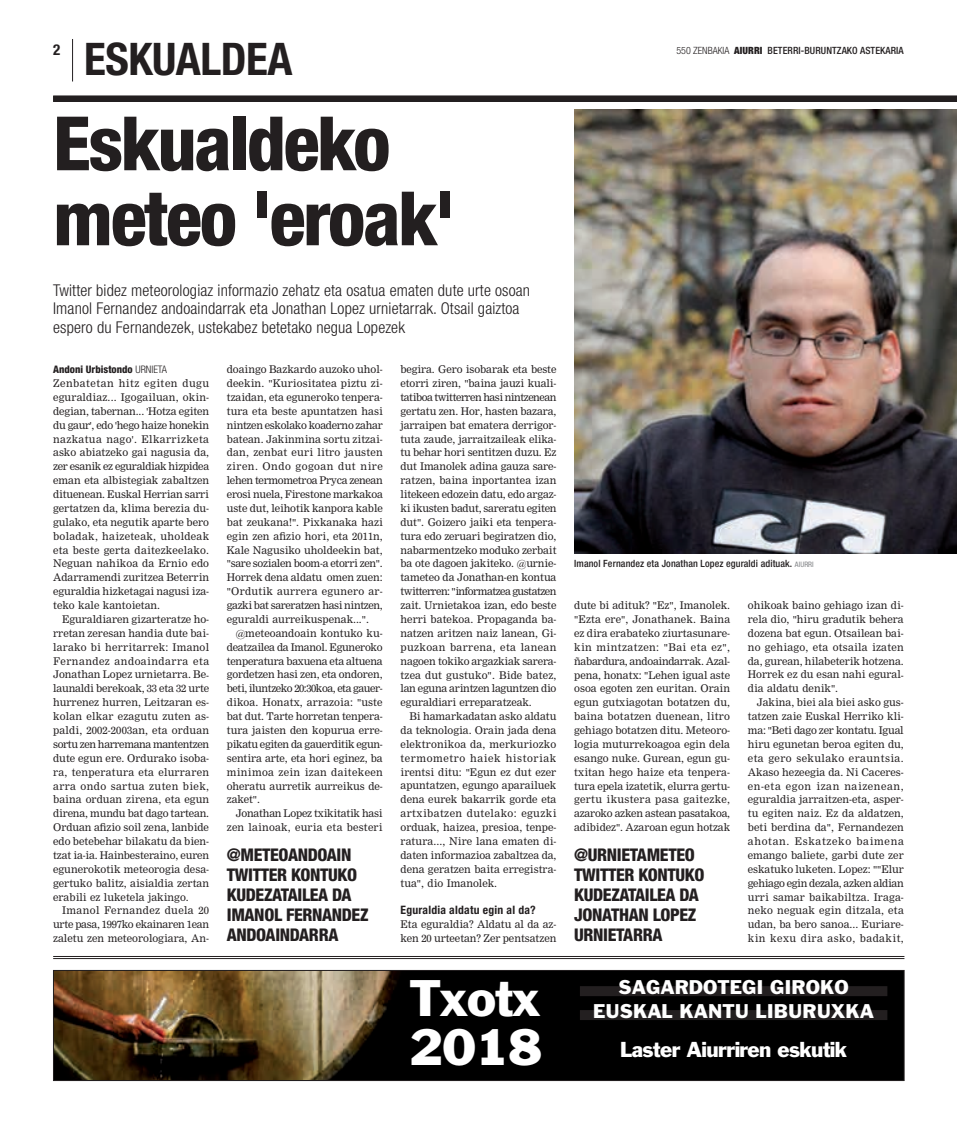
<style>
.page{position:relative;width:957px;height:1134px;background:#fff}
.page>*{position:absolute;margin:0;border:0;box-sizing:border-box;transform-origin:0 0}
.t1{font:800 condensed 75px/75px "Helvetica Neue";letter-spacing:-.03em;color:#231f20}
.t2{font:47.5px/48.8px "Franklin Gothic";letter-spacing:-.03em;color:#fff}
.t3{font:700 condensed 45px "Helvetica Neue";letter-spacing:-.01em;color:#231f20}
.t4{font:20px "Franklin Gothic";letter-spacing:-.03em;color:#fff}
.t5{font:18.38px/23.9px "Franklin Gothic";color:#fff;text-align:center}
.t6{font:800 condensed 17.5px/20px "Helvetica Neue";letter-spacing:-.02em;color:#231f20}
.t7{font:300 condensed 16.25px/18.8px "Helvetica Neue";letter-spacing:.01em;color:#231f20}
.t8{font:700 condensed 15px "Helvetica Neue";color:#231f20}
.t9{font:700 condensed 11.62px "Helvetica Neue";color:#231f20}
.t10{font:10.38px/13.9px "M Nimrod";color:#231f20;text-align:justify}
.t11{font:10.38px/13.9px "M Nimrod";letter-spacing:-.02em;color:#231f20;text-align:right}
.t12{font:800 condensed 10.38px "Helvetica Neue";color:#231f20}
.t13{font:500 condensed 10px "Helvetica Neue";letter-spacing:.01em;color:#231f20}
.s1{font-weight:300}
.s2{font-weight:900}
.s3{font-weight:400;font-size:7.5px;color:#808285}
</style>
<div class="page">
<img style="left:55px;top:972px;width:847px;height:107px">
<div style="left:53px;top:970px;width:851px;height:111px;border:1px solid #231f20"></div>
<hr style="left:53px;top:956px;width:851px;height:1px;background:#231f20">
<hr style="left:53px;top:958px;width:851px;height:1px;background:#231f20">
<img style="left:574px;top:110px;width:383px;height:444px">
<div style="left:53px;top:96px;width:904px;height:6px;background:#231f20"></div>
<div style="left:580px;top:986px;width:307px;height:10px;background:#231f20"></div>
<div style="left:580px;top:1010px;width:307px;height:10px;background:#231f20"></div>
<hr style="left:72px;top:39px;width:1px;height:42px;background:#231f20">
<hr style="left:53px;top:1080px;width:851px;height:1px;background:#231f20">
<h3 class="t8" style="left:53px;top:41px;width:9px">2</h3>
<h3 class="t3" style="left:84px;top:32px;width:210px">eskualdea</h3>
<p class="t13" style="left:676px;top:45px;width:229px"><span class="s1">550 zenbakia</span> <span class="s2">AIURRI</span> BETERRI-BURUNTZAKO ASTEKARIA</p>
<h1 class="t1" style="left:53px;top:105px;width:403px">Eskualdeko meteo 'eroak'</h1>
<h3 class="t7" style="left:53px;top:280px;width:478px">Twitter bidez meteorologiaz informazio zehatz eta osatua ematen dute urte osoan<br>Imanol Fernandez andoaindarrak eta Jonathan Lopez urnietarrak. Otsail gaiztoa espero du Fernandezek, ustekabez betetako negua Lopezek</h3>
<p class="t12" style="left:53px;top:363px;width:115px">Andoni Urbistondo <span class="s1">urnieta</span></p>
<p class="t10" style="left:53px;top:376px;width:158px">Zenbatetan hitz egiten dugu eguraldiaz... Igogailuan, okin&shy;degian, tabernan... 'Hotza egiten du gaur', edo 'hego haize honekin nazkatua nago'. Elkarrizketa asko abiatzeko gai nagusia da, zer esanik ez eguraldiak hizpidea eman eta albistegiak zabaltzen dituenean. Euskal Herrian sarri gertatzen da, klima berezia du&shy;gulako, eta negutik aparte bero boladak, haizeteak, uholdeak eta beste gerta daitezkeelako.<br>Neguan nahikoa da Ernio edo Adarramendi zuritzea Beterrin eguraldia hizketagai nagusi iza&shy;teko kale kantoietan.</p>
<p class="t10" style="left:53px;top:612px;width:158px;text-indent:9px">Eguraldiaren gizarteratze ho&shy;rretan zeresan handia dute bai&shy;larako bi herritarrek: Imanol Fernandez andoaindarra eta Jonathan Lopez urnietarra. Be&shy;launaldi berekoak, 33 eta 32 urte hurrenez hurren, Leitzaran es&shy;kolan elkar ezagutu zuten as&shy;paldi, 2002-2003an, eta orduan sortu zen harremana mantentzen dute egun ere. Ordurako isoba&shy;ra, tenperatura eta elurraren arra ondo sartua zuten biek, baina orduan zirena, eta egun direna, mundu bat dago tartean.<br>Orduan afizio soil zena, lanbide edo betebehar bilakatu da bien&shy;tzat ia-ia. Hainbesteraino, euren egunerokotik meteorogia desa&shy;gertuko balitz, aisialdia zertan erabili ez luketela jakingo.</p>
<p class="t10" style="left:53px;top:904px;width:157px;text-indent:9px">Imanol Fernandez duela 20 urte pasa, 1997ko ekainaren 1ean zaletu zen meteorologiara, An-</p>
<p class="t10" style="left:227px;top:363px;width:158px">doaingo Bazkardo auzoko uhol&shy;deekin. "Kuriositatea piztu zi&shy;tzaidan, eta eguneroko tenpera&shy;tura eta beste apuntatzen hasi nintzen eskolako koaderno zahar batean. Jakinmina sortu zitzai&shy;dan, zenbat euri litro jausten ziren. Ondo gogoan dut nire lehen termometroa Pryca zenean erosi nuela, Firestone markakoa uste dut, leihotik kanpora kable bat zeukana!". Pixkanaka hazi egin zen afizio hori, eta 2011n, Kale Nagusiko uholdeekin bat, "sare sozialen boom-a etorri zen".<br>Horrek dena aldatu omen zuen: "Ordutik aurrera egunero ar&shy;gazki bat sareratzen hasi nintzen, eguraldi aurreikuspenak...".</p>
<p class="t10" style="left:227px;top:626px;width:157px;text-indent:9px">@meteoandoain kontuko ku&shy;deatzailea da Imanol. Eguneroko tenperatura baxuena eta altuena gordetzen hasi zen, eta ondoren, beti, iluntzeko 20:30koa, eta gauer&shy;dikoa. Honatx, arrazoia: "uste bat dut. Tarte horretan tenpera&shy;tura jaisten den kopurua erre&shy;pikatu egiten da gauerditik egun&shy;sentira arte, eta hori eginez, ba minimoa zein izan daitekeen oheratu aurretik aurreikus de&shy;zaket".</p>
<p class="t11" style="left:227px;top:807px;width:157px">Jonathan Lopez txikitatik hasi zen lainoak, euria eta besteri</p>
<h3 class="t6" style="left:227px;top:844px;width:143px">@meteoandoain<br>TWITTER KONTUKO<br>KUDEZATAILEA DA<br>IMANOL FERNANDEZ<br>ANDOAINDARRA</h3>
<p class="t10" style="left:400px;top:363px;width:157px">begira. Gero isobarak eta beste etorri ziren, "baina jauzi kuali&shy;tatiboa twitterren hasi nintzenean gertatu zen. Hor, hasten bazara, jarraipen bat ematera derrigor&shy;tuta zaude, jarraitzaileak elika&shy;tu behar hori sentitzen duzu. Ez dut Imanolek adina gauza sare&shy;ratzen, baina inportantea izan litekeen edozein datu, edo argaz&shy;ki ikusten badut, sareratu egiten dut". Goizero jaiki eta tenpera&shy;tura edo zeruari begiratzen dio, nabarmentzeko moduko zerbait ba ote dagoen jakiteko. @urnie&shy;tameteo da Jonathan-en kontua twitterren: "informatzea gustatzen zait. Urnietakoa izan, edo beste herri batekoa. Propaganda ba&shy;natzen aritzen naiz lanean, Gi&shy;puzkoan barrena, eta lanean nagoen tokiko argazkiak sarera&shy;tzea dut gustuko". Bide batez, lan eguna arintzen laguntzen dio eguraldiari erreparatzeak.</p>
<p class="t10" style="left:400px;top:709px;width:157px;text-indent:9px">Bi hamarkadatan asko aldatu da teknologia. Orain jada dena elektronikoa da, merkuriozko termometro haiek historiak irentsi ditu: "Egun ez dut ezer apuntatzen, egungo aparailuek dena eurek bakarrik gorde eta artxibatzen dutelako: eguzki orduak, haizea, presioa, tenpe&shy;ratura..., Nire lana ematen di&shy;daten informazioa zabaltzea da, dena geratzen baita erregistra&shy;tua", dio Imanolek.</p>
<p class="t9" style="left:400px;top:903px;width:137px">Eguraldia aldatu egin al da?</p>
<p class="t10" style="left:400px;top:918px;width:157px">Eta eguraldia? Aldatu al da az&shy;ken 20 urteetan? Zer pentsatzen</p>
<h2 class="t2" style="left:409px;top:973px;width:134px">Txotx<br>2018</h2>
<p class="t13" style="left:574px;top:558px;width:241px">Imanol Fernandez eta Jonathan Lopez eguraldi adituak. <span class="s3">AIURRI</span></p>
<p class="t10" style="left:574px;top:598px;width:158px">dute bi adituk? "Ez", Imanolek. "Ezta ere", Jonathanek. Baina ez dira erabateko ziurtasunare&shy;kin mintzatzen: "Bai eta ez", ñabardura, andoaindarrak. Azal&shy;pena, honatx: "Lehen igual aste osoa egoten zen euritan. Orain egun gutxiagotan botatzen du, baina botatzen duenean, litro gehiago botatzen ditu. Meteoro&shy;logia muturrekoagoa egin dela esango nuke. Gurean, egun gu&shy;txitan hego haize eta tenpera&shy;tura epela izatetik, elurra gertu&shy;gertu ikustera pasa gaitezke, azaroko azken astean pasatakoa, adibidez". Azaroan egun hotzak</p>
<p class="t10" style="left:748px;top:598px;width:157px">ohikoak baino gehiago izan di&shy;rela dio, "hiru gradutik behera dozena bat egun. Otsailean bai&shy;no gehiago, eta otsaila izaten da, gurean, hilabeterik hotzena.<br>Horrek ez du esan nahi egural&shy;dia aldatu denik".</p>
<p class="t10" style="left:748px;top:696px;width:158px;text-indent:9px">Jakina, biei ala biei asko gus&shy;tatzen zaie Euskal Herriko kli&shy;ma: "Beti dago zer kontatu. Igual hiru egunetan beroa egiten du, eta gero sekulako erauntsia.<br>Akaso hezeegia da. Ni Caceres&shy;en-eta egon izan naizenean, eguraldia jarraitzen-eta, asper&shy;tu egiten naiz. Ez da aldatzen, beti berdina da", Fernandezen ahotan. Eskatzeko baimena emango baliete, garbi dute zer eskatuko luketen. Lopez: ""Elur gehiago egin dezala, azken aldian urri samar baikabiltza. Iraga&shy;neko neguak egin ditzala, eta udan, ba bero sanoa... Euriare&shy;kin kexu dira asko, badakit,</p>
<h3 class="t6" style="left:574px;top:844px;width:132px">@URNIETAMETEO<br>TWITTER KONTUKO<br>KUDEZATAILEA DA<br>JONATHAN LOPEZ<br>URNIETARRA</h3>
<h3 class="t5" style="left:593px;top:975px;width:282px">sagardotegi giroko<br>EUSKAL KANTU LI BURUXKA</h3>
<h3 class="t4" style="left:620px;top:1036px;width:228px">Laster Aiurriren eskutik</h3>
</div>
